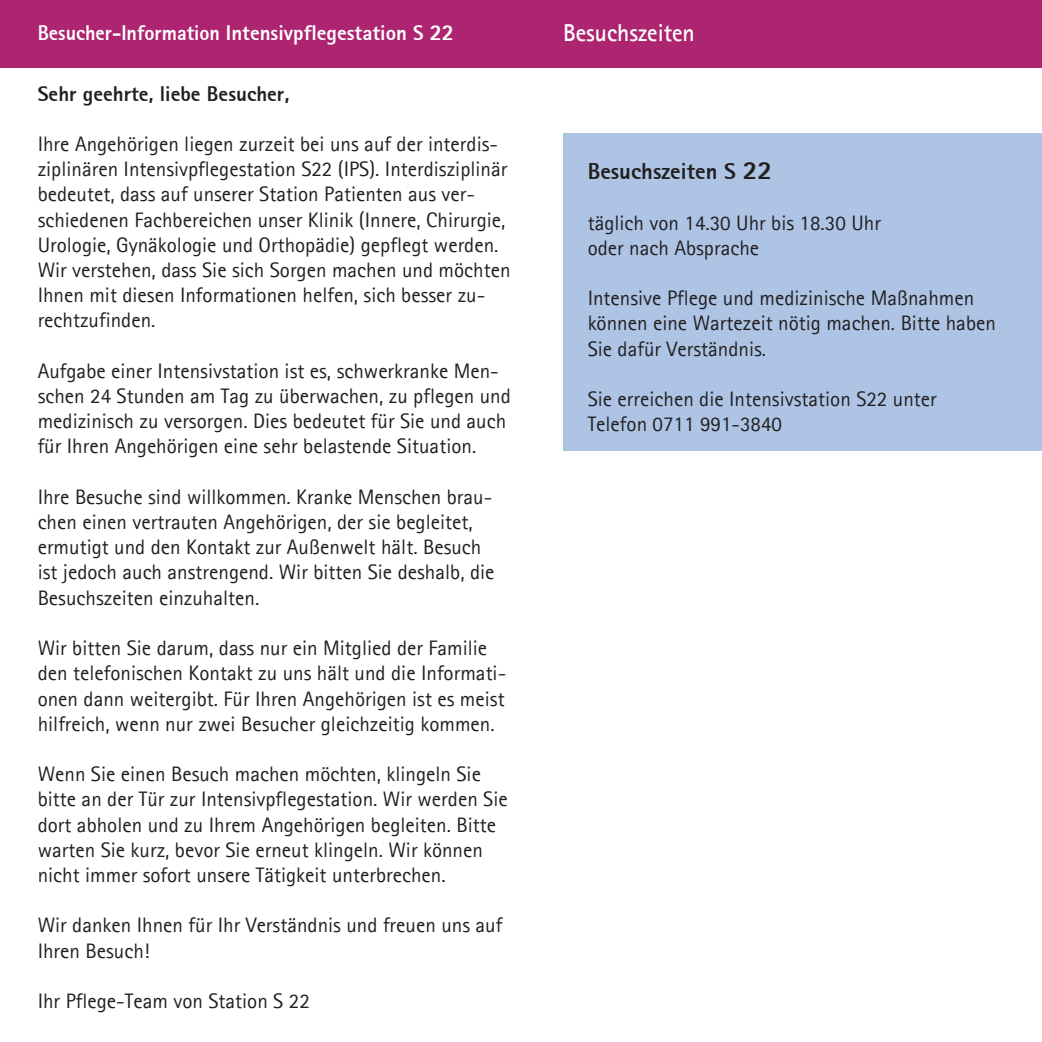
<style>
.page{position:relative;width:1042px;height:1042px;background:#fff}
.page>*{position:absolute;margin:0;border:0;box-sizing:border-box;transform-origin:0 0}
.t1{font:700 24.5px "Agfa Rotis Sans Serif";color:#fff;scale:.96 1}
.t2{font:800 22.75px "Agfa Rotis Sans Serif";color:#231f20}
.t3{font:21px/25.2px "Agfa Rotis Sans Serif";color:#231f20}
.t4{font:800 21px "Agfa Rotis Sans Serif";color:#fff;scale:.96 1}
.t5{font:800 21px "Agfa Rotis Sans Serif";color:#231f20}
.s1{font-size:22.75px}
.s2{font-size:26.25px}
</style>
<div class="page">
<div style="left:0;top:0;width:1042px;height:67px;background:#ad2471"></div>
<div style="left:563px;top:133px;width:479px;height:317px;background:#adc4e5"></div>
<p class="t4" style="left:38px;top:20px;width:435px">Besucher-Information Intensivpflegestation S <span class="s1">22</span></p>
<p class="t1" style="left:563px;top:18px;width:139px">Besuchszeiten</p>
<p class="t5" style="left:38px;top:80px;width:253px">Sehr geehrte, liebe Besucher,</p>
<p class="t3" style="left:38px;top:131px;width:474px">Ihre Angehörigen liegen zurzeit bei uns auf der interdis&shy;ziplinären Intensivpflegestation S22 (IPS). Interdisziplinär bedeutet, dass auf unserer Station Patienten aus ver&shy;schiedenen Fachbereichen unser Klinik (Innere, Chirurgie, Urologie, Gynäkologie und Orthopädie) gepflegt werden.<br>Wir verstehen, dass Sie sich Sorgen machen und möchten Ihnen mit diesen Informationen helfen, sich besser zu&shy;rechtzufinden.</p>
<p class="t3" style="left:38px;top:358px;width:475px">Aufgabe einer Intensivstation ist es, schwerkranke Men&shy;schen 24 Stunden am Tag zu überwachen, zu pflegen und medizinisch zu versorgen. Dies bedeutet für Sie und auch für Ihren Angehörigen eine sehr belastende Situation.</p>
<p class="t3" style="left:38px;top:484px;width:458px">Ihre Besuche sind willkommen. Kranke Menschen brau&shy;chen einen vertrauten Angehörigen, der sie begleitet, ermutigt und den Kontakt zur Außenwelt hält. Besuch ist jedoch auch anstrengend. Wir bitten Sie deshalb, die Besuchszeiten einzuhalten.</p>
<p class="t3" style="left:38px;top:635px;width:470px">Wir bitten Sie darum, dass nur ein Mitglied der Familie den telefonischen Kontakt zu uns hält und die Informati&shy;onen dann weitergibt. Für Ihren Angehörigen ist es meist hilfreich, wenn nur zwei Besucher gleichzeitig kommen.</p>
<p class="t3" style="left:38px;top:761px;width:471px">Wenn Sie einen Besuch machen möchten, klingeln Sie bitte an der Tür zur Intensivpflegestation. Wir werden Sie dort abholen und zu Ihrem Angehörigen begleiten. Bitte warten Sie kurz, bevor Sie erneut klingeln. Wir können nicht immer sofort unsere Tätigkeit unterbrechen.</p>
<p class="t3" style="left:38px;top:912px;width:466px">Wir danken Ihnen für Ihr Verständnis und freuen uns auf<br>Ihren Besuch!</p>
<p class="t3" style="left:38px;top:988px;width:274px">Ihr Pflege-Team von Station S 22</p>
<p class="t2" style="left:588px;top:157px;width:186px">Besuchszeiten S <span class="s2">22</span></p>
<p class="t3" style="left:588px;top:209px;width:295px">täglich von 14.30 Uhr bis 18.30 Uhr oder nach Absprache</p>
<p class="t3" style="left:588px;top:285px;width:410px">Intensive Pflege und medizinische Maßnahmen können eine Wartezeit nötig machen. Bitte haben<br>Sie dafür Verständnis.</p>
<p class="t3" style="left:588px;top:386px;width:351px">Sie erreichen die Intensivstation S22 unter<br>Telefon 0711 991-3840</p>
</div>
